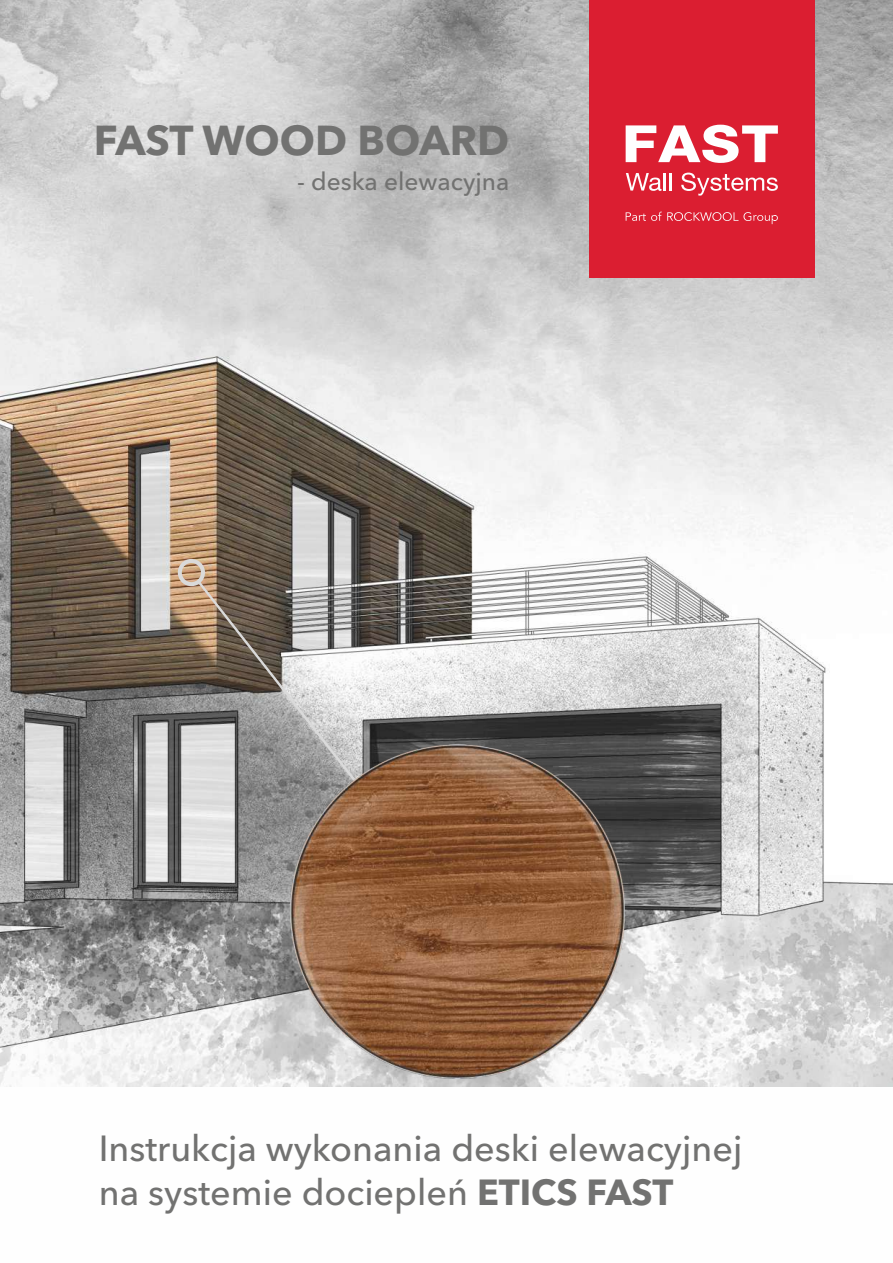
<style>
.page{position:relative;width:893px;height:1263px;background:#fff}
.page>*{position:absolute;margin:0;border:0;box-sizing:border-box;transform-origin:0 0}
.t1{font:700 41.4px "Avenir Next LT Pro";color:#727271}
.t2{font:500 36px/43.5px "Avenir Next LT Pro";color:#727271}
.t3{font:500 24.6px "Avenir Next LT Pro";color:#727271}
.s1{font-weight:700}
</style>
<div class="page">
<img style="left:0;top:0;width:893px;height:1087px">
<svg style="left:128px;top:577px;width:400px;height:339px;background:#9d9a96"></svg>
<div style="left:177px;top:559px;width:28px;height:27px;border:4px solid #dadada;border-radius:50%"></div>
<img style="left:291px;top:745px;width:334px;height:334px">
<div style="left:589px;top:0;width:226px;height:278px;background:#db1e31"></div>
<svg style="left:626px;top:212px;width:152px;height:12px"></svg>
<svg style="left:626px;top:173px;width:45px;height:18px"></svg>
<svg style="left:681px;top:173px;width:97px;height:23px"></svg>
<svg style="left:626px;top:125px;width:152px;height:38px"></svg>
<p class="t1" style="left:94px;top:124px;width:417px">FAST WOOD BOARD</p>
<p class="t3" style="left:297px;top:172px;width:214px">- deska elewacyjna</p>
<p class="t2" style="left:99px;top:1130px;width:645px">Instrukcja wykonania deski elewacyjnej na systemie dociepleń <span class="s1">ETICS FAST</span></p>
</div>
